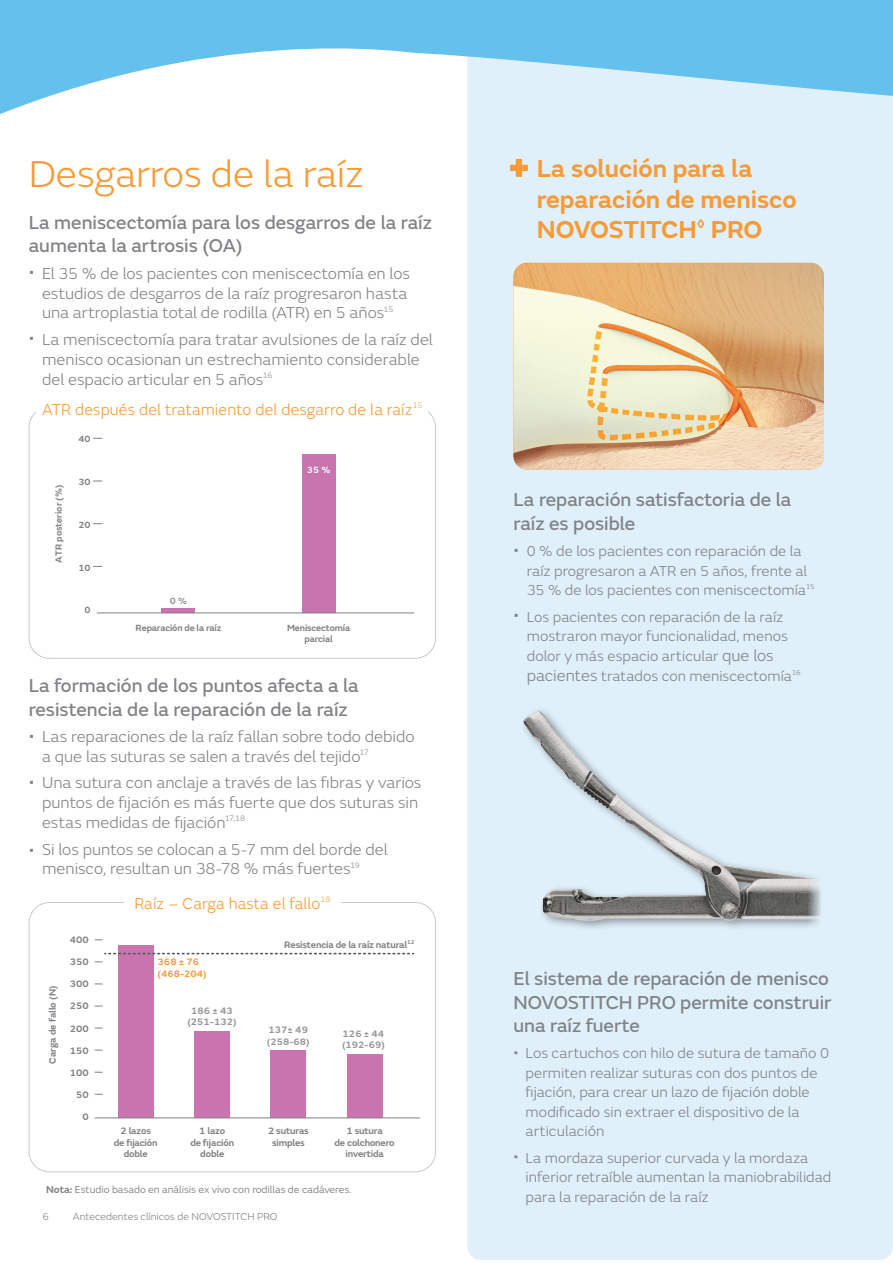
<style>
.page{position:relative;width:893px;height:1263px;background:#fff}
.page>*{position:absolute;margin:0;border:0;box-sizing:border-box;transform-origin:0 0}
.t1{font:300 39px "SN Emeric";color:#f89a36}
.t2{font:600 25.5px/30.6px "SN Emeric";color:#f89a36}
.t3{font:19.5px/23.4px "SN Emeric Core";color:#808285}
.t4{font:300 16.5px/19.8px "SN Emeric";color:#808285}
.t5{font:300 16.5px "SN Emeric";letter-spacing:.01em;color:#f89a36}
.t6{font:300 15px/19.5px "SN Emeric";letter-spacing:.005em;color:#808285}
.t7{font:10.5px "SN Emeric";color:#808285}
.t8{font:300 10.5px "SN Emeric";color:#808285}
.t9{font:600 9.75px/11.7px "SN Emeric";letter-spacing:-.015em;color:#808285;text-align:center}
.t10{font:600 9.75px/11.7px "SN Emeric";color:#939598}
.t11{font:600 9.75px/11.7px "SN Emeric";color:#f89a36}
.t12{font:600 9.45px/11.2px "SN Emeric";letter-spacing:-.015em;color:#808285;text-align:center}
.t13{font:600 9.45px "SN Emeric";color:#fff}
.t14{font:600 9.45px "SN Emeric";color:#939598}
.t15{font:600 5.7px "SN Emeric";color:#808285}
.s1{font-weight:600}
.s2{font-size:16.5px}
</style>
<div class="page">
<div style="left:467px;top:29px;width:426px;height:1231px;background:#dff0fa;border-radius:14px"></div>
<img style="left:513px;top:292px;width:311px;height:177px">
<img style="left:523px;top:710px;width:298px;height:219px">
<div style="left:162px;top:608px;width:33px;height:5px;background:#c973af"></div>
<div style="left:302px;top:454px;width:34px;height:159px;background:#c973af"></div>
<hr style="left:97px;top:613px;width:317px;height:1px;background:#808285">
<div style="left:195px;top:1031px;width:35px;height:87px;background:#c973af"></div>
<div style="left:118px;top:945px;width:35px;height:173px;background:#c973af"></div>
<div style="left:347px;top:1054px;width:35px;height:64px;background:#c973af"></div>
<div style="left:271px;top:1050px;width:35px;height:68px;background:#c973af"></div>
<svg style="left:105px;top:953px;width:309px;height:1px"></svg>
<hr style="left:95px;top:1118px;width:325px;height:1px;background:#808285">
<svg style="left:0;top:0;width:893px;height:292px"></svg>
<svg style="left:510px;top:159px;width:18px;height:18px"></svg>
<h1 class="t1" style="left:29px;top:151px;width:337px">Desgarros de la raíz</h1>
<p class="t3" style="left:29px;top:211px;width:405px">La meniscectomía para los desgarros de la raíz aumenta la artrosis (OA)</p>
<p class="t4" style="left:42px;top:263px;width:369px;text-indent:-13px">• El 35 % de los pacientes con meniscectomía en los estudios de desgarros de la raíz progresaron hasta una artroplastia total de rodilla (ATR) en 5 años<sup>15</sup></p>
<p class="t4" style="left:42px;top:329px;width:392px;text-indent:-13px">• La meniscectomía para tratar avulsiones de la raíz del menisco ocasionan un estrechamiento considerable del espacio articular en 5 años<sup>16</sup></p>
<p class="t5" style="left:42px;top:400px;width:382px">ATR después del tratamiento del desgarro de la raíz<sup>15</sup></p>
<p class="t12" style="left:53px;top:563px;width:79px;rotate:-90deg">ATR posterior (%)</p>
<p class="t12" style="left:79px;top:433px;width:14px">40</p>
<p class="t12" style="left:79px;top:476px;width:14px">30</p>
<p class="t12" style="left:79px;top:519px;width:14px">20</p>
<p class="t12" style="left:79px;top:562px;width:14px">10</p>
<p class="t12" style="left:85px;top:604px;width:8px">0</p>
<p class="t14" style="left:170px;top:594px;width:19px">0 %</p>
<p class="t12" style="left:136px;top:622px;width:87px">Reparación de la raíz</p>
<p class="t13" style="left:307px;top:464px;width:25px">35 %</p>
<p class="t12" style="left:287px;top:622px;width:65px">Meniscectomía parcial</p>
<p class="t3" style="left:29px;top:674px;width:331px">La formación de los puntos afecta a la resistencia de la reparación de la raíz</p>
<p class="t4" style="left:42px;top:727px;width:374px;text-indent:-13px">• Las reparaciones de la raíz fallan sobre todo debido a que las suturas se salen a través del tejido<sup>17</sup></p>
<p class="t4" style="left:42px;top:773px;width:381px;text-indent:-13px">• Una sutura con anclaje a través de las fibras y varios puntos de fijación es más fuerte que dos suturas sin estas medidas de fijación<sup>17,18</sup></p>
<p class="t4" style="left:42px;top:839px;width:347px;text-indent:-13px">• Si los puntos se colocan a 5-7 mm del borde del menisco, resultan un 38-78 % más fuertes<sup>19</sup></p>
<p class="t9" style="left:47px;top:1064px;width:80px;rotate:-90deg">Carga de fallo (N)</p>
<p class="t5" style="left:134px;top:893px;width:197px">Raíz – Carga hasta el fallo<sup>18</sup></p>
<p class="t9" style="left:70px;top:934px;width:21px">400</p>
<p class="t15" style="left:407px;top:939px;width:9px">12</p>
<p class="t9" style="left:70px;top:956px;width:21px">350</p>
<p class="t9" style="left:70px;top:978px;width:21px">300</p>
<p class="t9" style="left:70px;top:1000px;width:21px">250</p>
<p class="t9" style="left:70px;top:1022px;width:21px">200</p>
<p class="t9" style="left:70px;top:1044px;width:21px">150</p>
<p class="t9" style="left:70px;top:1066px;width:21px">100</p>
<p class="t9" style="left:76px;top:1089px;width:14px">50</p>
<p class="t9" style="left:82px;top:1111px;width:8px">0</p>
<p class="t9" style="left:335px;top:1125px;width:62px">1 sutura<br>de colchonero invertida</p>
<p class="t9" style="left:284px;top:938px;width:125px">Resistencia de la raíz natural</p>
<p class="t11" style="left:158px;top:956px;width:51px">368 ± 76 (468-204)</p>
<p class="t10" style="left:187px;top:1004px;width:51px;text-align:center">186 ± 43 (251-132)</p>
<p class="t10" style="left:267px;top:1024px;width:44px">137± 49 (258-68)</p>
<p class="t10" style="left:342px;top:1027px;width:44px">126 ± 44 (192-69)</p>
<p class="t9" style="left:114px;top:1125px;width:45px">2 lazos<br>de fijación doble</p>
<p class="t9" style="left:190px;top:1125px;width:45px">1 lazo<br>de fijación doble</p>
<p class="t9" style="left:268px;top:1125px;width:42px">2 suturas simples</p>
<p class="t7" style="left:46px;top:1183px;width:307px"><span class="s1">Nota:</span> Estudio basado en análisis ex vivo con rodillas de cadáveres.</p>
<p class="t8" style="left:43px;top:1210px;width:8px">6</p>
<p class="t8" style="left:73px;top:1210px;width:206px">Antecedentes clínicos de NOVOSTITCH PRO</p>
<h2 class="t2" style="left:537px;top:153px;width:261px">La solución para la reparación de menisco<br>NOVOSTITCH<sup>◊</sup> PRO</h2>
<p class="t3" style="left:513px;top:488px;width:279px">La reparación satisfactoria de la raíz es posible</p>
<p class="t6" style="left:527px;top:541px;width:289px;text-indent:-13px"><span class="s2">•</span> 0 % de los pacientes con reparación de la raíz progresaron a ATR en 5 años, frente al<br>35 % de los pacientes con meniscectomía<sup>15</sup></p>
<p class="t6" style="left:527px;top:607px;width:275px;text-indent:-13px"><span class="s2">•</span> Los pacientes con reparación de la raíz mostraron mayor funcionalidad, menos dolor y más espacio articular <span class="s2">que los pacientes</span> tratados con meniscectomía<sup>16</sup></p>
<p class="t3" style="left:513px;top:967px;width:319px">El sistema de reparación de menisco<br>NOVOSTITCH PRO permite construir una raíz fuerte</p>
<p class="t6" style="left:526px;top:1043px;width:305px;text-indent:-12px">• Los cartuchos con hilo de sutura de tamaño 0 permiten realizar suturas con dos puntos de fijación, para crear un lazo de fijación doble modificado sin extraer el dispositivo de la articulación</p>
<p class="t6" style="left:526px;top:1148px;width:307px;text-indent:-12px">• La mordaza superior curvada y la mordaza inferior retraíble aumentan la maniobrabilidad para la reparación de la raíz</p>
</div>
